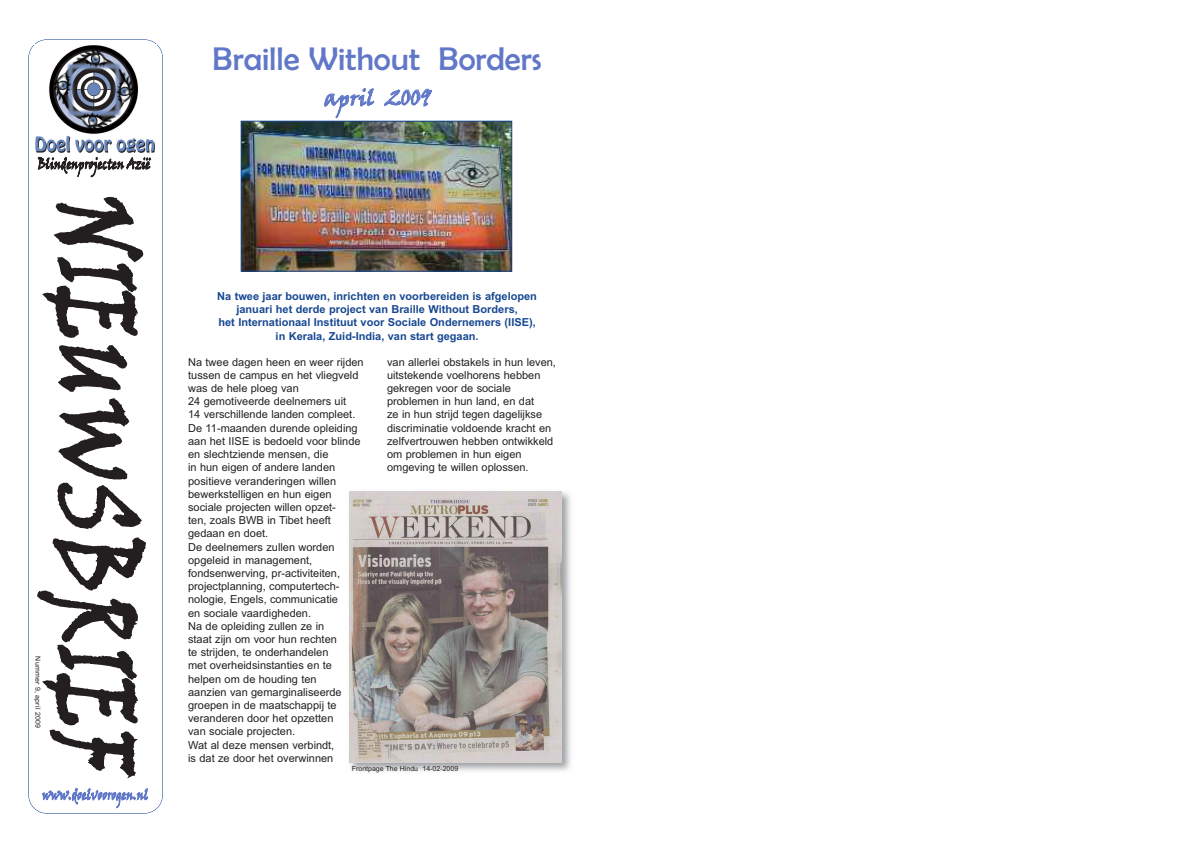
<style>
.page{position:relative;width:1191px;height:842px;background:#fff}
.page>*{position:absolute;margin:0;border:0;box-sizing:border-box;transform-origin:0 0}
.t1{font:108px "Viner Hand ITC";letter-spacing:.045em;color:#231f20;scale:.67 1}
.t2{font:33px "Berlin Sans FB";color:#6178c8}
.t3{font:22px "Viner Hand ITC";color:#6178c8}
.t4{font:14.2px "Viner Hand ITC";letter-spacing:.025em;color:#231f20;scale:.74 1}
.t5{font:14.2px "Viner Hand ITC";letter-spacing:.025em;color:#6178c8;scale:.74 1}
.t6{font:11px/13.2px "Arial";color:#231f20}
.t7{font:700 11px/13.2px "Arial";color:#174892;text-align:center}
.t8{font:7px "Arial";color:#231f20}
.t9{font:7px "Arial";letter-spacing:.03em;color:#231f20}
</style>
<div class="page">
<div style="left:28px;top:39px;width:135px;height:775px;border:1px solid #174892;border-radius:19px"></div>
<img style="left:35px;top:44px;width:122px;height:109px">
<img style="left:243px;top:123px;width:267px;height:146px">
<div style="left:241px;top:121px;width:271px;height:150px;border:1px solid #174892"></div>
<img style="left:349px;top:491px;width:222px;height:280px">
<img style="left:350px;top:492px;width:212px;height:271px">
<p class="t4" style="left:38px;top:155px;width:154px">Blindenprojecten Azië</p>
<h1 class="t1" style="left:163px;top:197px;width:864px;rotate:90deg">NIEUWSBRIEF</h1>
<p class="t9" style="left:42px;top:656px;width:73px;rotate:90deg">Nummer 9, april 2009</p>
<p class="t5" style="left:42px;top:786px;width:145px">www.doelvoorogen.nl</p>
<h2 class="t2" style="left:213px;top:39px;width:330px">Braille Without Borders</h2>
<h3 class="t3" style="left:324px;top:84px;width:108px">april 2009</h3>
<p class="t7" style="left:217px;top:290px;width:321px">Na twee jaar bouwen, inrichten en voorbereiden is afgelopen januari het derde project van Braille Without Borders,<br>het Internationaal Instituut voor Sociale Ondernemers (IISE), in Kerala, Zuid-India, van start gegaan.</p>
<p class="t6" style="left:188px;top:355px;width:177px">Na twee dagen heen en weer rijden tussen de campus en het vliegveld was de hele ploeg van<br>24 gemotiveerde deelnemers uit<br>14 verschillende landen compleet.<br>De 11-maanden durende opleiding aan het IISE is bedoeld voor blinde en slechtziende mensen, die<br>in hun eigen of andere landen positieve veranderingen willen bewerkstelligen en hun eigen sociale projecten willen opzet-<br>ten, zoals BWB in Tibet heeft gedaan en doet.<br>De deelnemers zullen worden opgeleid in management, fondsenwerving, pr-activiteiten, projectplanning, computertech&shy;nologie, Engels, communicatie<br>en sociale vaardigheden.<br>Na de opleiding zullen ze in<br>staat zijn om voor hun rechten<br>te strijden, te onderhandelen<br>met overheidsinstanties en te helpen om de houding ten<br>aanzien van gemarginaliseerde groepen in de maatschappij te veranderen door het opzetten<br>van sociale projecten.<br>Wat al deze mensen verbindt,<br>is dat ze door het overwinnen</p>
<p class="t6" style="left:387px;top:355px;width:170px">van allerlei obstakels in hun leven, uitstekende voelhorens hebben gekregen voor de sociale problemen in hun land, en dat<br>ze in hun strijd tegen dagelijkse discriminatie voldoende kracht en zelfvertrouwen hebben ontwikkeld om problemen in hun eigen omgeving te willen oplossen.</p>
<p class="t8" style="left:352px;top:765px;width:108px">Frontpage The Hindu 14-02-2009</p>
</div>
